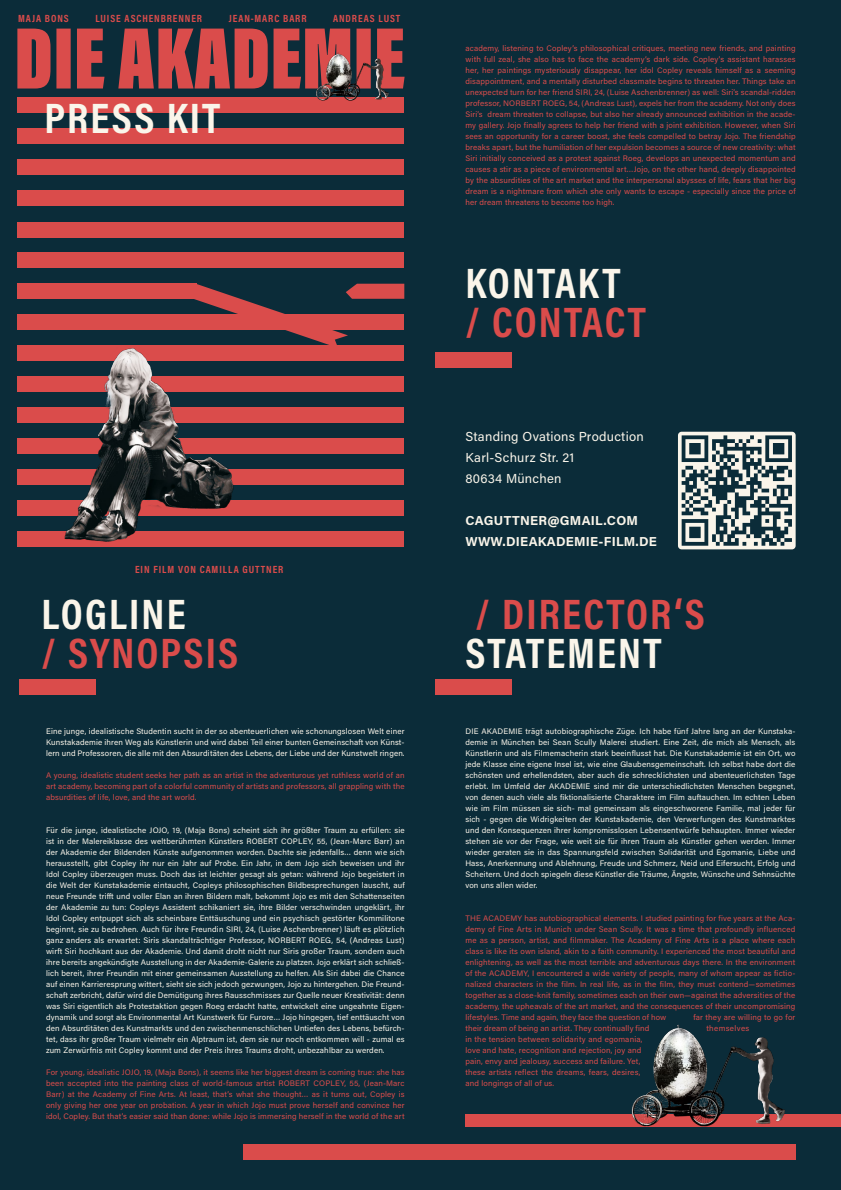
<style>
.page{position:relative;width:841px;height:1190px;background:#0b2c39}
.page>*{position:absolute;margin:0;border:0;box-sizing:border-box;transform-origin:0 0}
.t1{font:700 43px "Acumin Pro Cond";letter-spacing:.05em;color:#faf5ea}
.t2{font:700 43px "Acumin Pro Cond";letter-spacing:.05em;color:#da4c4b}
.t3{font:13px/21px "Acumin Pro";letter-spacing:.02em;color:#faf5ea}
.t4{font:700 13px/21px "Acumin Pro";letter-spacing:.02em;color:#faf5ea}
.t5{font:10.5px "Acumin Variable Concept";letter-spacing:.085em;color:#da4c4b}
.t6{font:8px/11px "Acumin Pro";letter-spacing:.02em;color:#faf5ea;text-align:justify}
.t7{font:8px/11px "Acumin Pro";letter-spacing:.02em;color:#da4c4b;text-align:justify}
.t8{font:8px "Acumin Pro";letter-spacing:.045em;color:#da4c4b}
</style>
<div class="page">
<div style="left:17px;top:98px;width:387px;height:15px;background:#da4c4b"></div>
<div style="left:17px;top:191px;width:387px;height:15px;background:#da4c4b"></div>
<div style="left:17px;top:253px;width:387px;height:15px;background:#da4c4b"></div>
<div style="left:17px;top:377px;width:387px;height:15px;background:#da4c4b"></div>
<div style="left:17px;top:470px;width:387px;height:15px;background:#da4c4b"></div>
<div style="left:17px;top:129px;width:387px;height:15px;background:#da4c4b"></div>
<div style="left:17px;top:315px;width:387px;height:15px;background:#da4c4b"></div>
<div style="left:17px;top:408px;width:387px;height:15px;background:#da4c4b"></div>
<div style="left:17px;top:501px;width:387px;height:15px;background:#da4c4b"></div>
<div style="left:465px;top:1114px;width:376px;height:13px;background:#da4c4b"></div>
<div style="left:17px;top:160px;width:387px;height:15px;background:#da4c4b"></div>
<div style="left:17px;top:222px;width:387px;height:15px;background:#da4c4b"></div>
<div style="left:17px;top:346px;width:387px;height:15px;background:#da4c4b"></div>
<div style="left:17px;top:439px;width:387px;height:15px;background:#da4c4b"></div>
<div style="left:17px;top:532px;width:387px;height:15px;background:#da4c4b"></div>
<div style="left:436px;top:352px;width:76px;height:15px;background:#da4c4b"></div>
<div style="left:19px;top:679px;width:76px;height:15px;background:#da4c4b"></div>
<div style="left:436px;top:679px;width:76px;height:15px;background:#da4c4b"></div>
<div style="left:243px;top:1144px;width:553px;height:15px;background:#da4c4b"></div>
<svg style="left:17px;top:29px;width:388px;height:60px"></svg>
<div style="left:17px;top:284px;width:180px;height:15px;background:#da4c4b"></div>
<svg style="left:192px;top:284px;width:212px;height:62px"></svg>
<div style="left:678px;top:432px;width:118px;height:117px;background:#faf5ea;border-radius:4px"></div>
<svg style="left:682px;top:435px;width:110px;height:111px"></svg>
<img style="left:291px;top:39px;width:103px;height:62px">
<img style="left:631px;top:1024px;width:154px;height:103px">
<img style="left:53px;top:348px;width:190px;height:194px">
<h3 class="t5" style="left:18px;top:11px;width:52px">MAJA BONS</h3>
<h3 class="t5" style="left:95px;top:11px;width:108px">LUISE ASCHENBRENNER</h3>
<h3 class="t5" style="left:229px;top:11px;width:79px">JEAN-MARC BARR</h3>
<h3 class="t5" style="left:333px;top:11px;width:69px">ANDREAS LUST</h3>
<h1 class="t1" style="left:44px;top:90px;width:177px">PRESS KIT</h1>
<h3 class="t5" style="left:135px;top:562px;width:150px">EIN FILM VON CAMILLA GUTTNER</h3>
<h1 class="t1" style="left:42px;top:586px;width:146px">LOGLINE</h1>
<h1 class="t2" style="left:42px;top:625px;width:198px">/ SYNOPSIS</h1>
<p class="t6" style="left:46px;top:725px;width:360px">Eine junge, idealistische Studentin sucht in der so abenteuerlichen wie schonungslosen Welt einer Kunstakademie ihren Weg als Künstlerin und wird dabei Teil einer bunten Gemeinschaft von Künst&shy;lern und Professoren, die alle mit den Absurditäten des Lebens, der Liebe und der Kunstwelt ringen.</p>
<p class="t7" style="left:46px;top:769px;width:360px">A young, idealistic student seeks her path as an artist in the adventurous yet ruthless world of an art academy, becoming part of a colorful community of artists and professors, all grappling with the absurdities of life, love, and the art world.</p>
<p class="t6" style="left:46px;top:824px;width:360px">Für die junge, idealistische JOJO, 19, (Maja Bons) scheint sich ihr größter Traum zu erfüllen: sie ist in der Malereiklasse des weltberühmten Künstlers ROBERT COPLEY, 55, (Jean-Marc Barr) an der Akademie der Bildenden Künste aufgenommen worden. Dachte sie jedenfalls… denn wie sich herausstellt, gibt Copley ihr nur ein Jahr auf Probe. Ein Jahr, in dem Jojo sich beweisen und ihr Idol Copley überzeugen muss. Doch das ist leichter gesagt als getan: während Jojo begeistert in die Welt der Kunstakademie eintaucht, Copleys philosophischen Bildbesprechungen lauscht, auf neue Freunde trifft und voller Elan an ihren Bildern malt, bekommt Jojo es mit den Schattenseiten der Akademie zu tun: Copleys Assistent schikaniert sie, ihre Bilder verschwinden ungeklärt, ihr Idol Copley entpuppt sich als scheinbare Enttäuschung und ein psychisch gestörter Kommilitone beginnt, sie zu bedrohen. Auch für ihre Freundin SIRI, 24, (Luise Aschenbrenner) läuft es plötzlich ganz anders als erwartet: Siris skandalträchtiger Professor, NORBERT ROEG, 54, (Andreas Lust) wirft Siri hochkant aus der Akademie. Und damit droht nicht nur Siris großer Traum, sondern auch ihre bereits angekündigte Ausstellung in der Akademie-Galerie zu platzen. Jojo erklärt sich schließ&shy;lich bereit, ihrer Freundin mit einer gemeinsamen Ausstellung zu helfen. Als Siri dabei die Chance auf einen Karrieresprung wittert, sieht sie sich jedoch gezwungen, Jojo zu hintergehen. Die Freund&shy;schaft zerbricht, dafür wird die Demütigung ihres Rausschmisses zur Quelle neuer Kreativität: denn was Siri eigentlich als Protestaktion gegen Roeg erdacht hatte, entwickelt eine ungeahnte Eigen&shy;dynamik und sorgt als Environmental Art Kunstwerk für Furore… Jojo hingegen, tief enttäuscht von den Absurditäten des Kunstmarkts und den zwischenmenschlichen Untiefen des Lebens, befürch&shy;tet, dass ihr großer Traum vielmehr ein Alptraum ist, dem sie nur noch entkommen will - zumal es zum Zerwürfnis mit Copley kommt und der Preis ihres Traums droht, unbezahlbar zu werden.</p>
<p class="t7" style="left:46px;top:1066px;width:360px">For young, idealistic JOJO, 19, (Maja Bons), it seems like her biggest dream is coming true: she has been accepted into the painting class of world-famous artist ROBERT COPLEY, 55, (Jean-Marc Barr) at the Academy of Fine Arts. At least, that’s what she thought… as it turns out, Copley is only giving her one year on probation. A year in which Jojo must prove herself and convince her idol, Copley. But that’s easier said than done: while Jojo is immersing herself in the world of the art</p>
<p class="t7" style="left:465px;top:42px;width:332px">academy, listening to Copley’s philosophical critiques, meeting new friends, and painting with full zeal, she also has to face the academy‘s dark side. Copley’s assistant harasses her, her paintings mysteriously disappear, her idol Copley reveals himself as a seeming disappointment, and a mentally disturbed classmate begins to threaten her. Things take an unexpected turn for her friend SIRI, 24, (Luise Aschenbrenner) as well: Siri’s scandal-ridden professor, NORBERT ROEG, 54, (Andreas Lust), expels her from the academy. Not only does Siri’s dream threaten to collapse, but also her already announced exhibition in the acade&shy;my gallery. Jojo finally agrees to help her friend with a joint exhibition. However, when Siri sees an opportunity for a career boost, she feels compelled to betray Jojo. The friendship breaks apart, but the humiliation of her expulsion becomes a source of new creativity: what Siri initially conceived as a protest against Roeg, develops an unexpected momentum and causes a stir as a piece of environmental art…Jojo, on the other hand, deeply disappointed by the absurdities of the art market and the interpersonal abysses of life, fears that her big dream is a nightmare from which she only wants to escape - especially since the price of her dream threatens to become too high.</p>
<h1 class="t1" style="left:465px;top:255px;width:157px">KONTAKT</h1>
<h1 class="t2" style="left:465px;top:294px;width:182px">/ CONTACT</h1>
<h2 class="t3" style="left:465px;top:426px;width:180px">Standing Ovations Production<br>Karl-Schurz Str. 21<br>80634 München</h2>
<h2 class="t4" style="left:465px;top:510px;width:193px">CAGUTTNER@GMAIL.COM<br>WWW.DIEAKADEMIE-FILM.DE</h2>
<h1 class="t2" style="left:476px;top:586px;width:231px">/ DIRECTOR‘S</h1>
<h1 class="t1" style="left:465px;top:625px;width:198px">STATEMENT</h1>
<p class="t6" style="left:465px;top:725px;width:332px">DIE AKADEMIE trägt autobiographische Züge. Ich habe fünf Jahre lang an der Kunstaka&shy;demie in München bei Sean Scully Malerei studiert. Eine Zeit, die mich als Mensch, als Künstlerin und als Filmemacherin stark beeinflusst hat. Die Kunstakademie ist ein Ort, wo jede Klasse eine eigene Insel ist, wie eine Glaubensgemeinschaft. Ich selbst habe dort die schönsten und erhellendsten, aber auch die schrecklichsten und abenteuerlichsten Tage erlebt. Im Umfeld der AKADEMIE sind mir die unterschiedlichsten Menschen begegnet, von denen auch viele als fiktionalisierte Charaktere im Film auftauchen. Im echten Leben wie im Film müssen sie sich- mal gemeinsam als eingeschworene Familie, mal jeder für sich - gegen die Widrigkeiten der Kunstakademie, den Verwerfungen des Kunstmarktes und den Konsequenzen ihrer kompromisslosen Lebensentwürfe behaupten. Immer wieder stehen sie vor der Frage, wie weit sie für ihren Traum als Künstler gehen werden. Immer wieder geraten sie in das Spannungsfeld zwischen Solidarität und Egomanie, Liebe und Hass, Anerkennung und Ablehnung, Freude und Schmerz, Neid und Eifersucht, Erfolg und Scheitern. Und doch spiegeln diese Künstler die Träume, Ängste, Wünsche und Sehnsüchte von uns allen wider.</p>
<p class="t7" style="left:465px;top:912px;width:332px">THE ACADEMY has autobiographical elements. I studied painting for five years at the Aca&shy;demy of Fine Arts in Munich under Sean Scully. It was a time that profoundly influenced me as a person, artist, and filmmaker. The Academy of Fine Arts is a place where each class is like its own island, akin to a faith community. I experienced the most beautiful and enlightening, as well as the most terrible and adventurous days there. In the environment of the ACADEMY, I encountered a wide variety of people, many of whom appear as fictio&shy;nalized characters in the film. In real life, as in the film, they must contend—sometimes together as a close-knit family, sometimes each on their own—against the adversities of the academy, the upheavals of the art market, and the consequences of their uncompromising lifestyles. Time and again, they face the question of how</p>
<p class="t7" style="left:693px;top:1011px;width:104px">far they are willing to go for</p>
<p class="t7" style="left:465px;top:1022px;width:185px">their dream of being an artist. They continually find</p>
<p class="t8" style="left:706px;top:1022px;width:45px">themselves</p>
<p class="t7" style="left:465px;top:1033px;width:179px;text-align:left">in the tension between solidarity and egomania, love and hate, recognition and rejection, joy and pain, envy and jealousy, success and failure. Yet, these artists reflect the dreams, fears, desires, and longings of all of us.</p>
</div>
